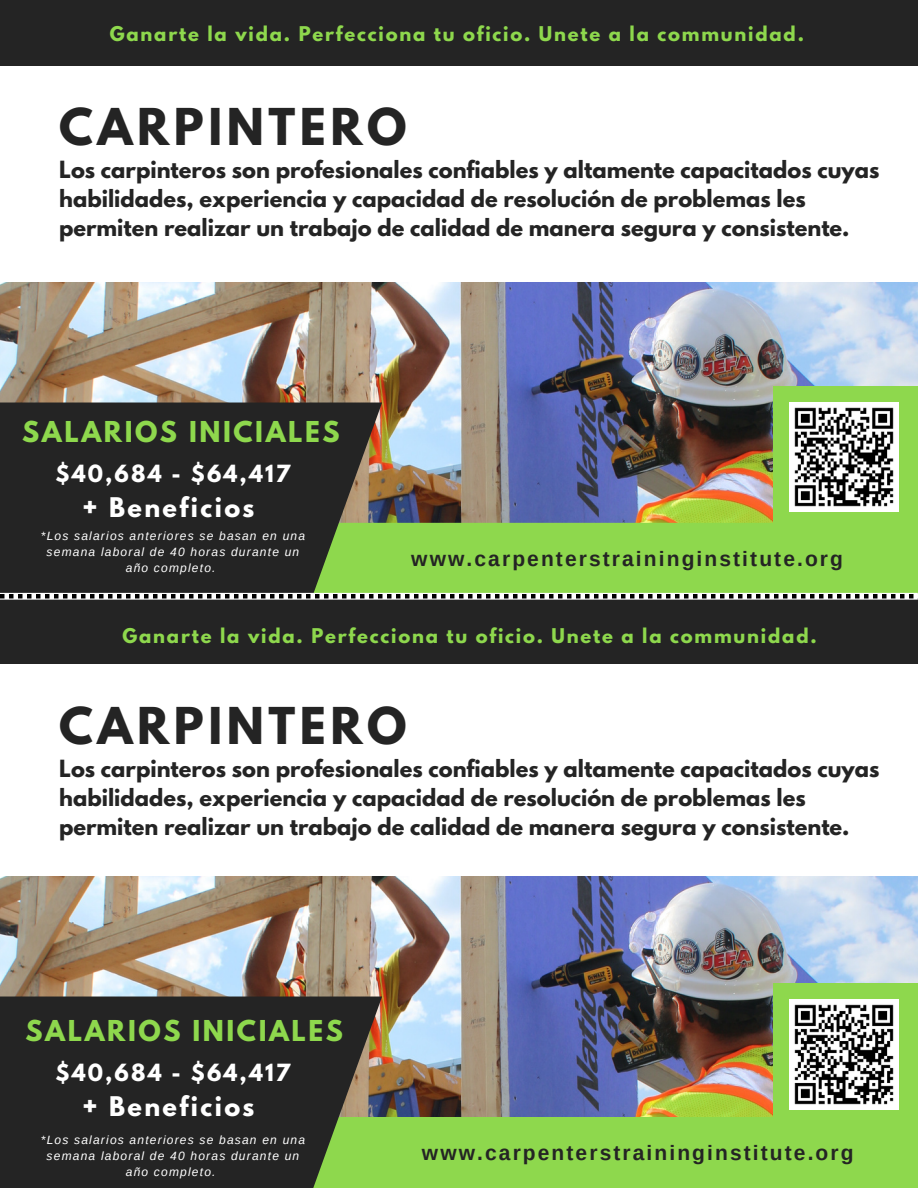
<style>
.page{position:relative;width:918px;height:1188px;background:#fff}
.page>*{position:absolute;margin:0;border:0;box-sizing:border-box;transform-origin:0 0}
.t1{font:700 45px "League Spartan";letter-spacing:.1em;color:#242424}
.t2{font:700 25.5px "League Spartan";letter-spacing:.1em;color:#8ed84d}
.t3{font:700 24px "League Spartan";letter-spacing:.1em;color:#fff}
.t4{font:700 21px/29.2px "League Spartan";color:#242424}
.t5{font:700 21px "Arimo";letter-spacing:.1em;color:#242424}
.t6{font:700 21px "League Spartan";letter-spacing:.1em;color:#fff}
.t7{font:700 18px "League Spartan";letter-spacing:.1em;color:#8ed84d}
.t8{font:italic 12px/16px "Arimo";letter-spacing:.1em;color:#fff;text-align:center}
</style>
<div class="page">
<img style="left:0;top:282px;width:918px;height:241px">
<div style="left:0;top:0;width:918px;height:66px;background:#242424"></div>
<img style="left:0;top:876px;width:918px;height:241px">
<div style="left:0;top:1117px;width:918px;height:71px;background:#8ed84d"></div>
<div style="left:0;top:598px;width:918px;height:66px;background:#242424"></div>
<div style="left:0;top:523px;width:918px;height:71px;background:#8ed84d"></div>
<div style="left:773px;top:386px;width:145px;height:142px;background:#8ed84d"></div>
<img style="left:789px;top:403px;width:109px;height:109px">
<div style="left:773px;top:983px;width:145px;height:142px;background:#8ed84d"></div>
<img style="left:789px;top:1000px;width:109px;height:109px">
<svg style="left:0;top:403px;width:382px;height:190px;background:#2e3128"></svg>
<svg style="left:0;top:997px;width:382px;height:191px;background:#2e3128"></svg>
<svg style="left:0;top:593px;width:918px;height:7px;background:#cecece"></svg>
<svg style="left:0;top:594px;width:914px;height:4px"></svg>
<p class="t7" style="left:110px;top:25px;width:696px">Ganarte la vida. Perfecciona tu oficio. Unete a la communidad.</p>
<p class="t1" style="left:59px;top:105px;width:349px">CARPINTERO</p>
<p class="t4" style="left:59px;top:157px;width:822px">Los carpinteros son profesionales confiables y altamente capacitados cuyas habilidades, experiencia y capacidad de resolución de problemas les permiten realizar un trabajo de calidad de manera segura y consistente.</p>
<p class="t2" style="left:22px;top:420px;width:319px">SALARIOS INICIALES</p>
<p class="t6" style="left:56px;top:463px;width:236px">$40,684 - $64,417</p>
<p class="t3" style="left:83px;top:496px;width:173px">+ Beneficios</p>
<p class="t8" style="left:41px;top:528px;width:266px">*Los salarios anteriores se basan en una semana laboral de 40 horas durante un año completo.</p>
<p class="t5" style="left:411px;top:547px;width:433px">www.carpenterstraininginstitute.org</p>
<p class="t7" style="left:122px;top:627px;width:696px">Ganarte la vida. Perfecciona tu oficio. Unete a la communidad.</p>
<p class="t1" style="left:59px;top:703px;width:349px">CARPINTERO</p>
<p class="t4" style="left:59px;top:756px;width:822px">Los carpinteros son profesionales confiables y altamente capacitados cuyas habilidades, experiencia y capacidad de resolución de problemas les permiten realizar un trabajo de calidad de manera segura y consistente.</p>
<p class="t2" style="left:26px;top:1018px;width:319px">SALARIOS INICIALES</p>
<p class="t6" style="left:56px;top:1062px;width:236px">$40,684 - $64,417</p>
<p class="t3" style="left:83px;top:1095px;width:173px">+ Beneficios</p>
<p class="t8" style="left:41px;top:1132px;width:266px">*Los salarios anteriores se basan en una semana laboral de 40 horas durante un año completo.</p>
<p class="t5" style="left:422px;top:1141px;width:433px">www.carpenterstraininginstitute.org</p>
</div>
